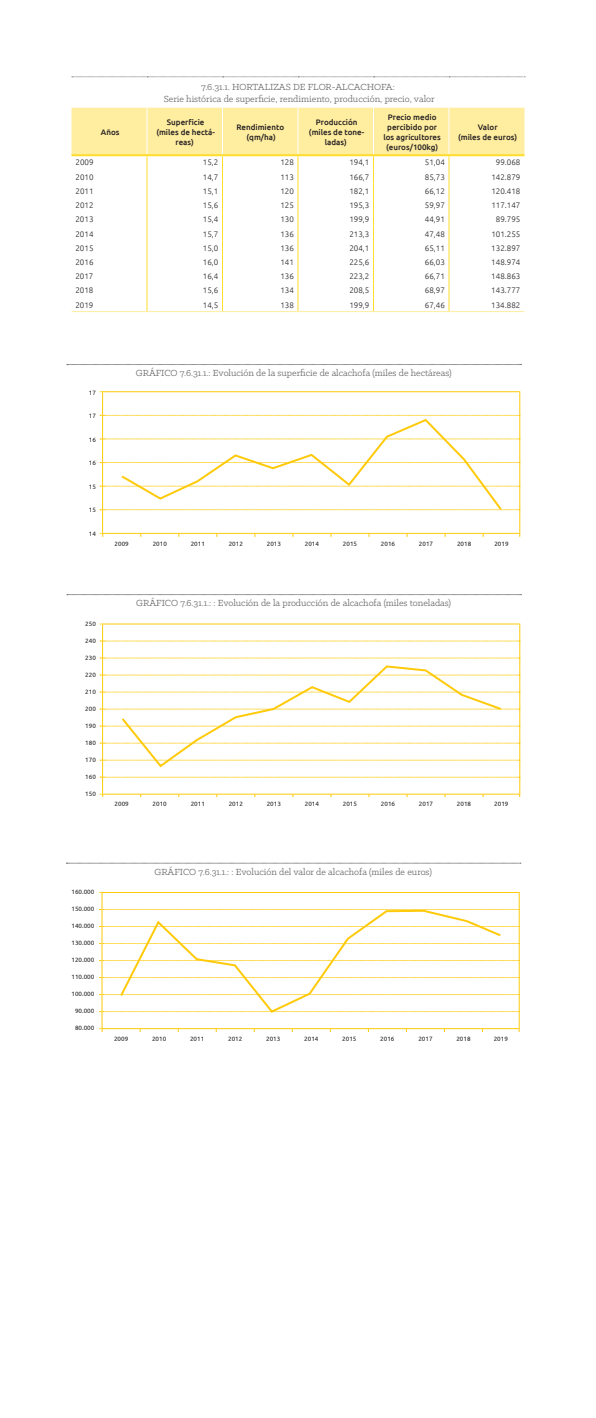
<style>
.page{position:relative;width:596px;height:1418px;background:#fff}
.page>*{position:absolute;margin:0;border:0;box-sizing:border-box;transform-origin:0 0}
.t1{font:10px/12px "Klinic Slab";color:#636366;text-align:center}
.t2{font:300 8px "Ubuntu";color:#231f20}
.t3{font:500 8px/10px "Ubuntu";color:#231f20;text-align:center}
.t4{font:6.3px "Ubuntu";color:#231f20}
</style>
<div class="page">
<svg style="left:72px;top:77px;width:453px;height:1px"></svg>
<svg style="left:71px;top:108px;width:453px;height:203px"></svg>
<hr style="left:71px;top:311px;width:76px;height:1px;background:#ffeda0">
<hr style="left:147px;top:311px;width:75px;height:1px;background:#ffeda0">
<hr style="left:222px;top:311px;width:76px;height:1px;background:#ffeda0">
<hr style="left:298px;top:311px;width:75px;height:1px;background:#ffeda0">
<hr style="left:373px;top:311px;width:75px;height:1px;background:#ffeda0">
<hr style="left:448px;top:311px;width:76px;height:1px;background:#ffeda0">
<svg style="left:67px;top:364px;width:454px;height:1px"></svg>
<svg style="left:99px;top:391px;width:421px;height:146px"></svg>
<svg style="left:67px;top:594px;width:454px;height:1px"></svg>
<svg style="left:99px;top:623px;width:421px;height:174px"></svg>
<svg style="left:66px;top:862px;width:454px;height:1px"></svg>
<svg style="left:99px;top:892px;width:420px;height:140px"></svg>
<svg style="left:119px;top:417px;width:384px;height:95px"></svg>
<svg style="left:120px;top:664px;width:383px;height:104px"></svg>
<svg style="left:118px;top:908px;width:384px;height:106px"></svg>
<p class="t1" style="left:163px;top:81px;width:272px">7.6.31.1. HORTALIZAS DE FLOR-ALCACHOFA:<br>Serie histórica de superficie, rendimiento, producción, precio, valor</p>
<p class="t3" style="left:101px;top:126px;width:20px">Años</p>
<p class="t3" style="left:156px;top:116px;width:60px">Superficie (miles de hectá&shy;reas)</p>
<p class="t3" style="left:236px;top:121px;width:49px">Rendimiento (qm/ha)</p>
<p class="t3" style="left:309px;top:116px;width:57px">Producción (miles de tone&shy;ladas)</p>
<p class="t3" style="left:383px;top:111px;width:59px">Precio medio percibido por los agricultores (euros/100kg)</p>
<p class="t3" style="left:458px;top:121px;width:61px">Valor<br>(miles de euros)</p>
<p class="t2" style="left:75px;top:158px;width:20px">2009</p>
<p class="t2" style="left:203px;top:158px;width:17px">15,2</p>
<p class="t2" style="left:280px;top:158px;width:15px">128</p>
<p class="t2" style="left:349px;top:158px;width:22px">194,1</p>
<p class="t2" style="left:424px;top:158px;width:22px">51,04</p>
<p class="t2" style="left:495px;top:158px;width:26px">99.068</p>
<p class="t2" style="left:75px;top:172px;width:20px">2010</p>
<p class="t2" style="left:203px;top:172px;width:17px">14,7</p>
<p class="t2" style="left:280px;top:172px;width:15px">113</p>
<p class="t2" style="left:349px;top:172px;width:22px">166,7</p>
<p class="t2" style="left:424px;top:172px;width:22px">85,73</p>
<p class="t2" style="left:491px;top:172px;width:31px">142.879</p>
<p class="t2" style="left:75px;top:186px;width:20px">2011</p>
<p class="t2" style="left:203px;top:186px;width:17px">15,1</p>
<p class="t2" style="left:280px;top:186px;width:15px">120</p>
<p class="t2" style="left:349px;top:186px;width:22px">182,1</p>
<p class="t2" style="left:424px;top:186px;width:22px">66,12</p>
<p class="t2" style="left:491px;top:186px;width:31px">120.418</p>
<p class="t2" style="left:75px;top:200px;width:20px">2012</p>
<p class="t2" style="left:203px;top:200px;width:17px">15,6</p>
<p class="t2" style="left:280px;top:200px;width:15px">125</p>
<p class="t2" style="left:349px;top:200px;width:22px">195,3</p>
<p class="t2" style="left:424px;top:200px;width:22px">59,97</p>
<p class="t2" style="left:491px;top:200px;width:31px">117.147</p>
<p class="t2" style="left:75px;top:215px;width:20px">2013</p>
<p class="t2" style="left:203px;top:215px;width:17px">15,4</p>
<p class="t2" style="left:280px;top:215px;width:15px">130</p>
<p class="t2" style="left:349px;top:215px;width:22px">199,9</p>
<p class="t2" style="left:424px;top:215px;width:22px">44,91</p>
<p class="t2" style="left:495px;top:215px;width:26px">89.795</p>
<p class="t2" style="left:75px;top:229px;width:20px">2014</p>
<p class="t2" style="left:203px;top:229px;width:17px">15,7</p>
<p class="t2" style="left:280px;top:229px;width:15px">136</p>
<p class="t2" style="left:349px;top:229px;width:22px">213,3</p>
<p class="t2" style="left:424px;top:229px;width:22px">47,48</p>
<p class="t2" style="left:491px;top:229px;width:31px">101.255</p>
<p class="t2" style="left:75px;top:243px;width:20px">2015</p>
<p class="t2" style="left:203px;top:243px;width:17px">15,0</p>
<p class="t2" style="left:280px;top:243px;width:15px">136</p>
<p class="t2" style="left:349px;top:243px;width:22px">204,1</p>
<p class="t2" style="left:424px;top:243px;width:22px">65,11</p>
<p class="t2" style="left:491px;top:243px;width:31px">132.897</p>
<p class="t2" style="left:75px;top:257px;width:20px">2016</p>
<p class="t2" style="left:203px;top:257px;width:17px">16,0</p>
<p class="t2" style="left:280px;top:257px;width:15px">141</p>
<p class="t2" style="left:349px;top:257px;width:22px">225,6</p>
<p class="t2" style="left:424px;top:257px;width:22px">66,03</p>
<p class="t2" style="left:491px;top:257px;width:31px">148.974</p>
<p class="t2" style="left:75px;top:271px;width:20px">2017</p>
<p class="t2" style="left:203px;top:271px;width:17px">16,4</p>
<p class="t2" style="left:280px;top:271px;width:15px">136</p>
<p class="t2" style="left:349px;top:271px;width:22px">223,2</p>
<p class="t2" style="left:424px;top:271px;width:22px">66,71</p>
<p class="t2" style="left:491px;top:271px;width:31px">148.863</p>
<p class="t2" style="left:75px;top:286px;width:20px">2018</p>
<p class="t2" style="left:203px;top:286px;width:17px">15,6</p>
<p class="t2" style="left:280px;top:286px;width:15px">134</p>
<p class="t2" style="left:349px;top:286px;width:22px">208,5</p>
<p class="t2" style="left:424px;top:286px;width:22px">68,97</p>
<p class="t2" style="left:491px;top:286px;width:31px">143.777</p>
<p class="t2" style="left:75px;top:300px;width:20px">2019</p>
<p class="t2" style="left:203px;top:300px;width:17px">14,5</p>
<p class="t2" style="left:280px;top:300px;width:15px">138</p>
<p class="t2" style="left:349px;top:300px;width:22px">199,9</p>
<p class="t2" style="left:424px;top:300px;width:22px">67,46</p>
<p class="t2" style="left:491px;top:300px;width:31px">134.882</p>
<p class="t4" style="left:89px;top:389px;width:9px">17</p>
<p class="t4" style="left:89px;top:412px;width:9px">17</p>
<p class="t4" style="left:89px;top:436px;width:9px">16</p>
<p class="t4" style="left:89px;top:459px;width:9px">16</p>
<p class="t4" style="left:89px;top:482px;width:9px">15</p>
<p class="t4" style="left:89px;top:506px;width:9px">15</p>
<p class="t4" style="left:89px;top:529px;width:9px">14</p>
<p class="t1" style="left:136px;top:367px;width:317px">GRÁFICO 7.6.31.1.: Evolución de la superficie de alcachofa (miles de hectáreas)</p>
<p class="t4" style="left:114px;top:539px;width:16px">2009</p>
<p class="t4" style="left:152px;top:539px;width:16px">2010</p>
<p class="t4" style="left:190px;top:539px;width:16px">2011</p>
<p class="t4" style="left:228px;top:539px;width:16px">2012</p>
<p class="t4" style="left:266px;top:539px;width:16px">2013</p>
<p class="t4" style="left:304px;top:539px;width:16px">2014</p>
<p class="t4" style="left:342px;top:539px;width:16px">2015</p>
<p class="t4" style="left:380px;top:539px;width:16px">2016</p>
<p class="t4" style="left:418px;top:539px;width:16px">2017</p>
<p class="t4" style="left:456px;top:539px;width:16px">2018</p>
<p class="t4" style="left:494px;top:539px;width:16px">2019</p>
<p class="t4" style="left:85px;top:620px;width:12px">250</p>
<p class="t4" style="left:85px;top:637px;width:12px">240</p>
<p class="t4" style="left:85px;top:654px;width:12px">230</p>
<p class="t4" style="left:85px;top:671px;width:12px">220</p>
<p class="t4" style="left:85px;top:688px;width:12px">210</p>
<p class="t4" style="left:85px;top:705px;width:12px">200</p>
<p class="t4" style="left:85px;top:722px;width:12px">190</p>
<p class="t4" style="left:85px;top:739px;width:12px">180</p>
<p class="t4" style="left:85px;top:756px;width:12px">170</p>
<p class="t4" style="left:85px;top:773px;width:12px">160</p>
<p class="t4" style="left:85px;top:790px;width:12px">150</p>
<p class="t1" style="left:136px;top:597px;width:316px">GRÁFICO 7.6.31.1.: : Evolución de la producción de alcachofa (miles toneladas)</p>
<p class="t4" style="left:114px;top:799px;width:16px">2009</p>
<p class="t4" style="left:152px;top:799px;width:16px">2010</p>
<p class="t4" style="left:190px;top:799px;width:16px">2011</p>
<p class="t4" style="left:228px;top:799px;width:16px">2012</p>
<p class="t4" style="left:266px;top:799px;width:16px">2013</p>
<p class="t4" style="left:304px;top:799px;width:16px">2014</p>
<p class="t4" style="left:342px;top:799px;width:16px">2015</p>
<p class="t4" style="left:380px;top:799px;width:16px">2016</p>
<p class="t4" style="left:418px;top:799px;width:16px">2017</p>
<p class="t4" style="left:456px;top:799px;width:16px">2018</p>
<p class="t4" style="left:494px;top:799px;width:16px">2019</p>
<p class="t4" style="left:71px;top:887px;width:24px">160.000</p>
<p class="t4" style="left:71px;top:904px;width:24px">150.000</p>
<p class="t4" style="left:71px;top:921px;width:24px">140.000</p>
<p class="t4" style="left:71px;top:938px;width:24px">130.000</p>
<p class="t4" style="left:71px;top:955px;width:24px">120.000</p>
<p class="t4" style="left:71px;top:972px;width:24px">110.000</p>
<p class="t4" style="left:71px;top:989px;width:24px">100.000</p>
<p class="t4" style="left:75px;top:1006px;width:21px">90.000</p>
<p class="t4" style="left:75px;top:1023px;width:21px">80.000</p>
<p class="t1" style="left:154px;top:865px;width:279px">GRÁFICO 7.6.31.1.: : Evolución del valor de alcachofa (miles de euros)</p>
<p class="t4" style="left:114px;top:1034px;width:16px">2009</p>
<p class="t4" style="left:152px;top:1034px;width:16px">2010</p>
<p class="t4" style="left:190px;top:1034px;width:16px">2011</p>
<p class="t4" style="left:228px;top:1034px;width:16px">2012</p>
<p class="t4" style="left:266px;top:1034px;width:16px">2013</p>
<p class="t4" style="left:304px;top:1034px;width:16px">2014</p>
<p class="t4" style="left:342px;top:1034px;width:16px">2015</p>
<p class="t4" style="left:380px;top:1034px;width:16px">2016</p>
<p class="t4" style="left:418px;top:1034px;width:16px">2017</p>
<p class="t4" style="left:456px;top:1034px;width:16px">2018</p>
<p class="t4" style="left:493px;top:1034px;width:16px">2019</p>
</div>
